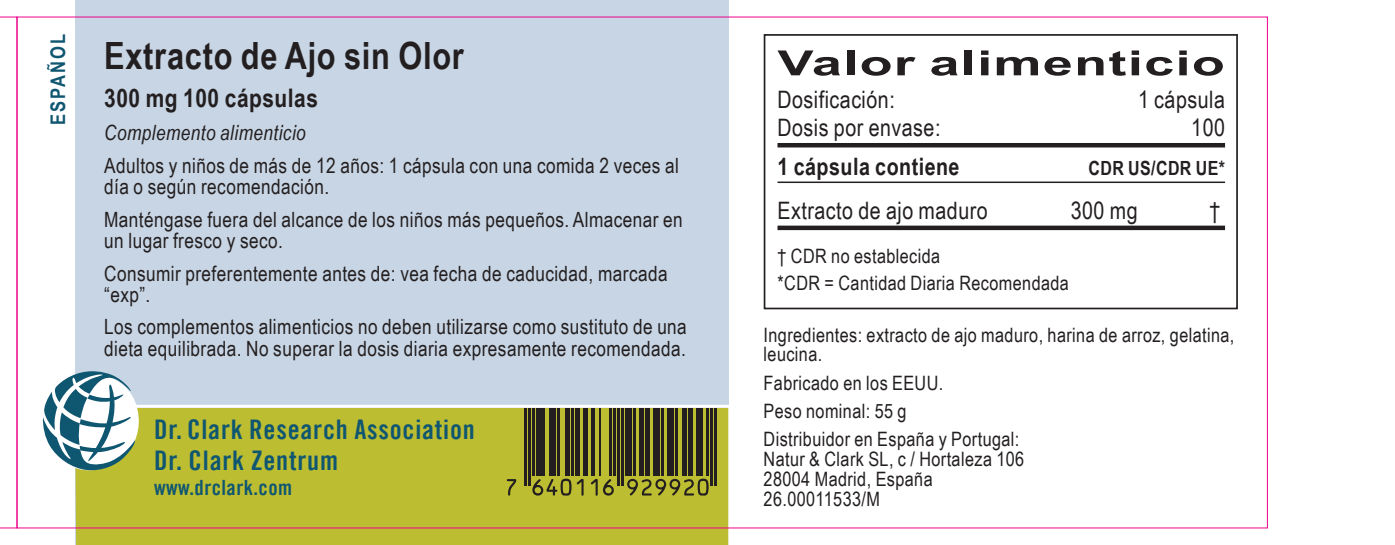
<style>
.page{position:relative;width:1395px;height:545px;background:#fff}
.page>*{position:absolute;margin:0;border:0;box-sizing:border-box;transform-origin:0 0}
.t1{font:700 37.5px "Arial Narrow";letter-spacing:.02em;color:#231f20}
.t2{font:700 34.8px "Arial Narrow";letter-spacing:.02em;color:#231f20;scale:1.9 1}
.t3{font:27px/31.2px "Trade Gothic LT Bold Cond Twenty";letter-spacing:.03em;color:#0f5671}
.t4{font:700 25.5px "Arial Narrow";letter-spacing:.02em;color:#231f20}
.t5{font:24px "Arial Narrow";letter-spacing:.02em;color:#231f20}
.t6{font:700 24px "Arial Narrow";letter-spacing:.02em;color:#231f20}
.t7{font:21px/21px "Arial Narrow";letter-spacing:.02em;color:#231f20}
.t8{font:italic 21px "Arial Narrow";letter-spacing:.02em;color:#231f20}
.t9{font:21px "Trade Gothic LT Bold Cond Twenty";letter-spacing:.02em;color:#0f5671}
.t10{font:700 20.1px "Arial Narrow";letter-spacing:.1em;color:#0f5671}
.t11{font:19.8px/19.8px "Arial Narrow";letter-spacing:.02em;color:#231f20}
.t12{font:700 19.5px "Arial Narrow";letter-spacing:.02em;color:#231f20}
</style>
<div class="page">
<div style="left:75px;top:0;width:653px;height:544px;background:#c8d5e4"></div>
<hr style="left:777px;top:143px;width:448px;height:4px;background:#231f20">
<hr style="left:777px;top:181px;width:448px;height:2px;background:#231f20">
<div style="left:777px;top:225px;width:448px;height:5px;background:#231f20"></div>
<div style="left:764px;top:34px;width:474px;height:275px;border:2px solid #231f20"></div>
<div style="left:75px;top:471px;width:57px;height:73px;background:#bdbd31"></div>
<svg style="left:42px;top:371px;width:94px;height:100px"></svg>
<svg style="left:132px;top:403px;width:600px;height:141px;background:#adab38"></svg>
<svg style="left:0;top:17px;width:17px;height:511px"></svg>
<p class="t10" style="left:43px;top:125px;width:92px;rotate:-90deg">ESPAÑOL</p>
<h1 class="t1" style="left:104px;top:28px;width:361px">Extracto de Ajo sin Olor</h1>
<p class="t4" style="left:104px;top:78px;width:215px">300 mg 100 cápsulas</p>
<p class="t8" style="left:104px;top:117px;width:203px">Complemento alimenticio</p>
<p class="t7" style="left:104px;top:154px;width:576px">Adultos y niños de más de 12 años: 1 cápsula con una comida 2 veces al día o según recomendación.</p>
<p class="t7" style="left:104px;top:208px;width:580px">Manténgase fuera del alcance de los niños más pequeños. Almacenar en un lugar fresco y seco.</p>
<p class="t7" style="left:104px;top:261px;width:565px">Consumir preferentemente antes de: vea fecha de caducidad, marcada “exp”.</p>
<p class="t7" style="left:104px;top:315px;width:584px">Los complementos alimenticios no deben utilizarse como sustituto de una dieta equilibrada. No superar la dosis diaria expresamente recomendada.</p>
<p class="t3" style="left:154px;top:413px;width:322px">Dr. Clark Research Association<br>Dr. Clark Zentrum</p>
<p class="t9" style="left:154px;top:474px;width:140px">www.drclark.com</p>
<h2 class="t2" style="left:777px;top:37px;width:237px">Valor alimenticio</h2>
<p class="t5" style="left:777px;top:82px;width:119px">Dosificación:</p>
<p class="t5" style="left:1138px;top:82px;width:88px">1 cápsula</p>
<p class="t5" style="left:777px;top:110px;width:164px">Dosis por envase:</p>
<p class="t5" style="left:1191px;top:110px;width:35px">100</p>
<p class="t6" style="left:777px;top:148px;width:184px">1 cápsula contiene</p>
<p class="t12" style="left:1088px;top:153px;width:138px">CDR US/CDR UE*</p>
<p class="t5" style="left:777px;top:192px;width:212px">Extracto de ajo maduro</p>
<p class="t5" style="left:1070px;top:192px;width:68px">300 mg</p>
<p class="t5" style="left:1209px;top:192px;width:12px">†</p>
<p class="t11" style="left:777px;top:241px;width:293px;line-height:27px">† CDR no establecida<br>*CDR = Cantidad Diaria Recomendada</p>
<p class="t11" style="left:763px;top:324px;width:472px">Ingredientes: extracto de ajo maduro, harina de arroz, gelatina, leucina.</p>
<p class="t11" style="left:763px;top:367px;width:257px;line-height:28.2px">Fabricado en los EEUU.<br>Peso nominal: 55 g<br>Distribuidor en España y Portugal:</p>
<p class="t11" style="left:763px;top:448px;width:262px">Natur &amp; Clark SL, c / Hortaleza 106<br>28004 Madrid, España<br>26.00011533/M</p>
</div>
